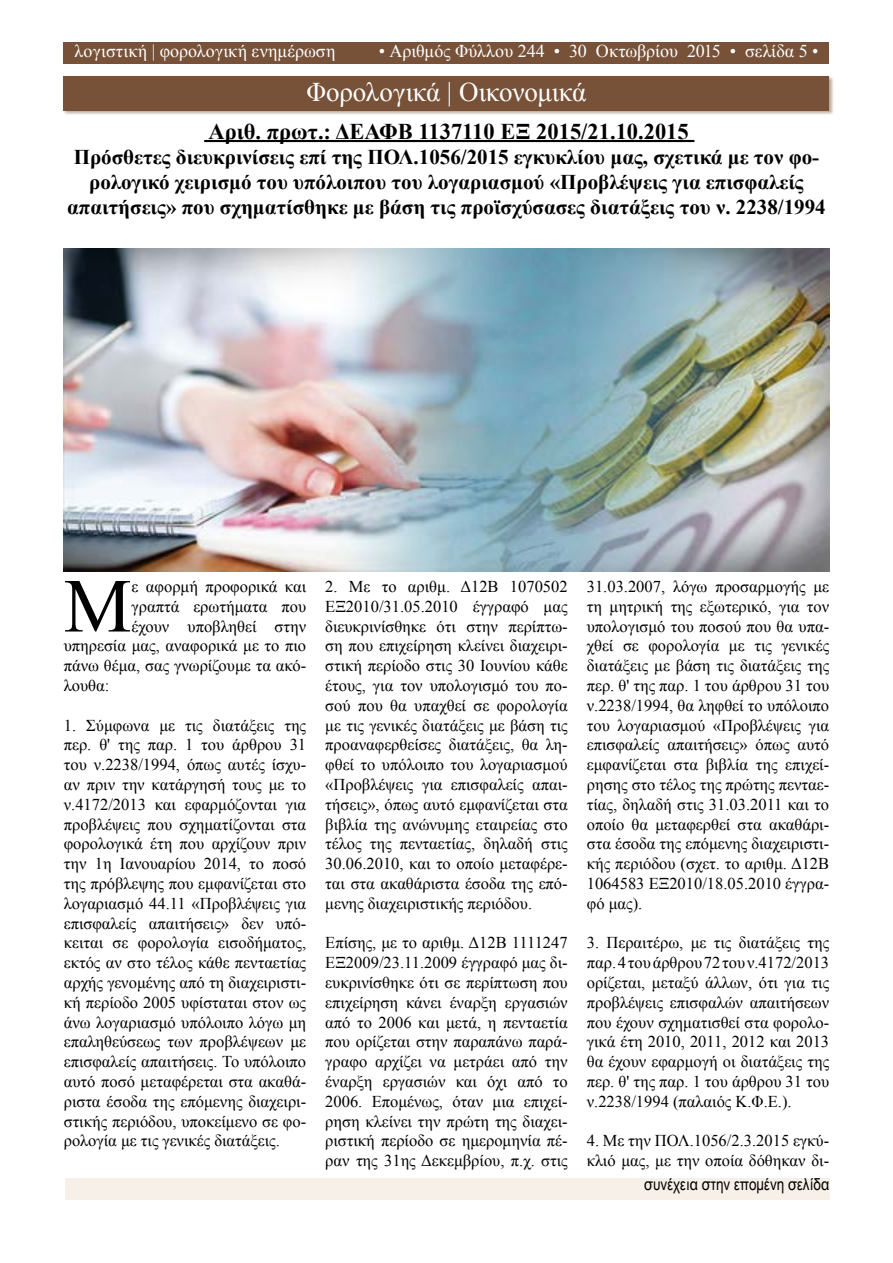
<style>
.page{position:relative;width:893px;height:1263px;background:#fff}
.page>*{position:absolute;margin:0;border:0;box-sizing:border-box;transform-origin:0 0}
.t1{font:76.35px "Times New Roman";color:#000}
.t2{font:27px "Times New Roman";letter-spacing:-.005em;color:#fff}
.t3{font:700 22.5px "Times New Roman";color:#000}
.t4{font:700 21px/25.2px "Times New Roman";color:#000;text-align:center}
.t5{font:18px "Times New Roman";letter-spacing:.005em;color:#fff}
.t6{font:16.5px/19.8px "Times New Roman";color:#000;text-align:justify}
.t7{font:16.5px "Arial Narrow";color:#000}
</style>
<div class="page">
<div style="left:64px;top:43px;width:765px;height:21px;background:#775138"></div>
<div style="left:63px;top:76px;width:771px;height:39px;background:#775138;opacity:.5"></div>
<div style="left:64px;top:77px;width:765px;height:34px;background:#775138"></div>
<div style="left:65px;top:1178px;width:764px;height:21px;background:#f7f0e8"></div>
<hr style="left:204px;top:140px;width:490px;height:2px;background:#000">
<img style="left:64px;top:249px;width:765px;height:323px">
<p class="t5" style="left:74px;top:39px;width:262px">λογιστική | φορολογική ενημέρωση</p>
<p class="t5" style="left:379px;top:39px;width:441px">• Αριθμός Φύλλου 244 • 30 Οκτωβρίου 2015 • σελίδα 5 •</p>
<h2 class="t2" style="left:307px;top:74px;width:281px">Φορολογικά | Οικονομικά</h2>
<h3 class="t3" style="left:209px;top:115px;width:482px">Αριθ. πρωτ.: ΔΕΑΦΒ 1137110 ΕΞ 2015/21.10.2015</h3>
<p class="t4" style="left:67px;top:144px;width:760px">Πρόσθετες διευκρινίσεις επί της ΠΟΛ.1056/2015 εγκυκλίου μας, σχετικά με τον φο&shy;ρολογικό χειρισμό του υπόλοιπου του λογαριασμού «Προβλέψεις για επισφαλείς απαιτήσεις» που σχηματίσθηκε με βάση τις προϊσχύσασες διατάξεις του ν. 2238/1994</p>
<h1 class="t1" style="left:64px;top:555px;width:69px">Μ</h1>
<p class="t6" style="left:132px;top:576px;width:176px">ε αφορμή προφορικά και</p>
<p class="t6" style="left:132px;top:596px;width:176px">γραπτά ερωτήματα που</p>
<p class="t6" style="left:132px;top:616px;width:176px">έχουν υποβληθεί στην</p>
<p class="t6" style="left:64px;top:636px;width:244px">υπηρεσία μας, αναφορικά με το πιο</p>
<p class="t6" style="left:64px;top:655px;width:244px">πάνω θέμα, σας γνωρίζουμε τα ακό-</p>
<p class="t6" style="left:64px;top:675px;width:47px">λουθα:</p>
<p class="t6" style="left:64px;top:715px;width:244px">1. Σύμφωνα με τις διατάξεις της περ. θ' της παρ. 1 του άρθρου 31 του ν.2238/1994, όπως αυτές ίσχυ&shy;αν πριν την κατάργησή τους με το ν.4172/2013 και εφαρμόζονται για προβλέψεις που σχηματίζονται στα φορολογικά έτη που αρχίζουν πριν την 1η Ιανουαρίου 2014, το ποσό της πρόβλεψης που εμφανίζεται στο λογαριασμό 44.11 «Προβλέψεις για επισφαλείς απαιτήσεις» δεν υπό&shy;κειται σε φορολογία εισοδήματος, εκτός αν στο τέλος κάθε πενταετίας αρχής γενομένης από τη διαχειριστι&shy;κή περίοδο 2005 υφίσταται στον ως άνω λογαριασμό υπόλοιπο λόγω μη επαληθεύσεως των προβλέψεων με επισφαλείς απαιτήσεις. Το υπόλοιπο αυτό ποσό μεταφέρεται στα ακαθά&shy;ριστα έσοδα της επόμενης διαχειρι&shy;στικής περιόδου, υποκείμενο σε φο&shy;ρολογία με τις γενικές διατάξεις.</p>
<p class="t6" style="left:325px;top:576px;width:244px">2. Με το αριθμ. Δ12Β 1070502<br>ΕΞ2010/31.05.2010 έγγραφό μας διευκρινίσθηκε ότι στην περίπτω&shy;ση που επιχείρηση κλείνει διαχειρι&shy;στική περίοδο στις 30 Ιουνίου κάθε έτους, για τον υπολογισμό του πο&shy;σού που θα υπαχθεί σε φορολογία με τις γενικές διατάξεις με βάση τις προαναφερθείσες διατάξεις, θα λη&shy;φθεί το υπόλοιπο του λογαριασμού «Προβλέψεις για επισφαλείς απαι&shy;τήσεις», όπως αυτό εμφανίζεται στα βιβλία της ανώνυμης εταιρείας στο τέλος της πενταετίας, δηλαδή στις 30.06.2010, και το οποίο μεταφέρε&shy;ται στα ακαθάριστα έσοδα της επό&shy;μενης διαχειριστικής περιόδου.</p>
<p class="t6" style="left:325px;top:933px;width:244px">Επίσης, με το αριθμ. Δ12Β 1111247<br>ΕΞ2009/23.11.2009 έγγραφό μας δι&shy;ευκρινίσθηκε ότι σε περίπτωση που επιχείρηση κάνει έναρξη εργασιών από το 2006 και μετά, η πενταετία που ορίζεται στην παραπάνω παρά&shy;γραφο αρχίζει να μετράει από την έναρξη εργασιών και όχι από το 2006. Επομένως, όταν μια επιχεί&shy;ρηση κλείνει την πρώτη της διαχει&shy;ριστική περίοδο σε ημερομηνία πέ&shy;ραν της 31ης Δεκεμβρίου, π.χ. στις</p>
<p class="t6" style="left:587px;top:576px;width:244px">31.03.2007, λόγω προσαρμογής με τη μητρική της εξωτερικό, για τον υπολογισμό του ποσού που θα υπα&shy;χθεί σε φορολογία με τις γενικές διατάξεις με βάση τις διατάξεις της περ. θ' της παρ. 1 του άρθρου 31 του ν.2238/1994, θα ληφθεί το υπόλοιπο του λογαριασμού «Προβλέψεις για επισφαλείς απαιτήσεις» όπως αυτό εμφανίζεται στα βιβλία της επιχεί&shy;ρησης στο τέλος της πρώτης πενταε&shy;τίας, δηλαδή στις 31.03.2011 και το οποίο θα μεταφερθεί στα ακαθάρι&shy;στα έσοδα της επόμενης διαχειριστι&shy;κής περιόδου (σχετ. το αριθμ. Δ12Β 1064583 ΕΞ2010/18.05.2010 έγγρα&shy;φό μας).</p>
<p class="t6" style="left:587px;top:933px;width:244px">3. Περαιτέρω, με τις διατάξεις της παρ. 4 του άρθρου 72 του ν.4172/2013 ορίζεται, μεταξύ άλλων, ότι για τις προβλέψεις επισφαλών απαιτήσεων που έχουν σχηματισθεί στα φορολο&shy;γικά έτη 2010, 2011, 2012 και 2013 θα έχουν εφαρμογή οι διατάξεις της περ. θ' της παρ. 1 του άρθρου 31 του ν.2238/1994 (παλαιός Κ.Φ.Ε.).</p>
<p class="t6" style="left:587px;top:1131px;width:244px">4. Με την ΠΟΛ.1056/2.3.2015 εγκύ&shy;κλιό μας, με την οποία δόθηκαν δι-</p>
<p class="t7" style="left:644px;top:1172px;width:187px">συνέχεια στην επομένη σελίδα</p>
</div>
